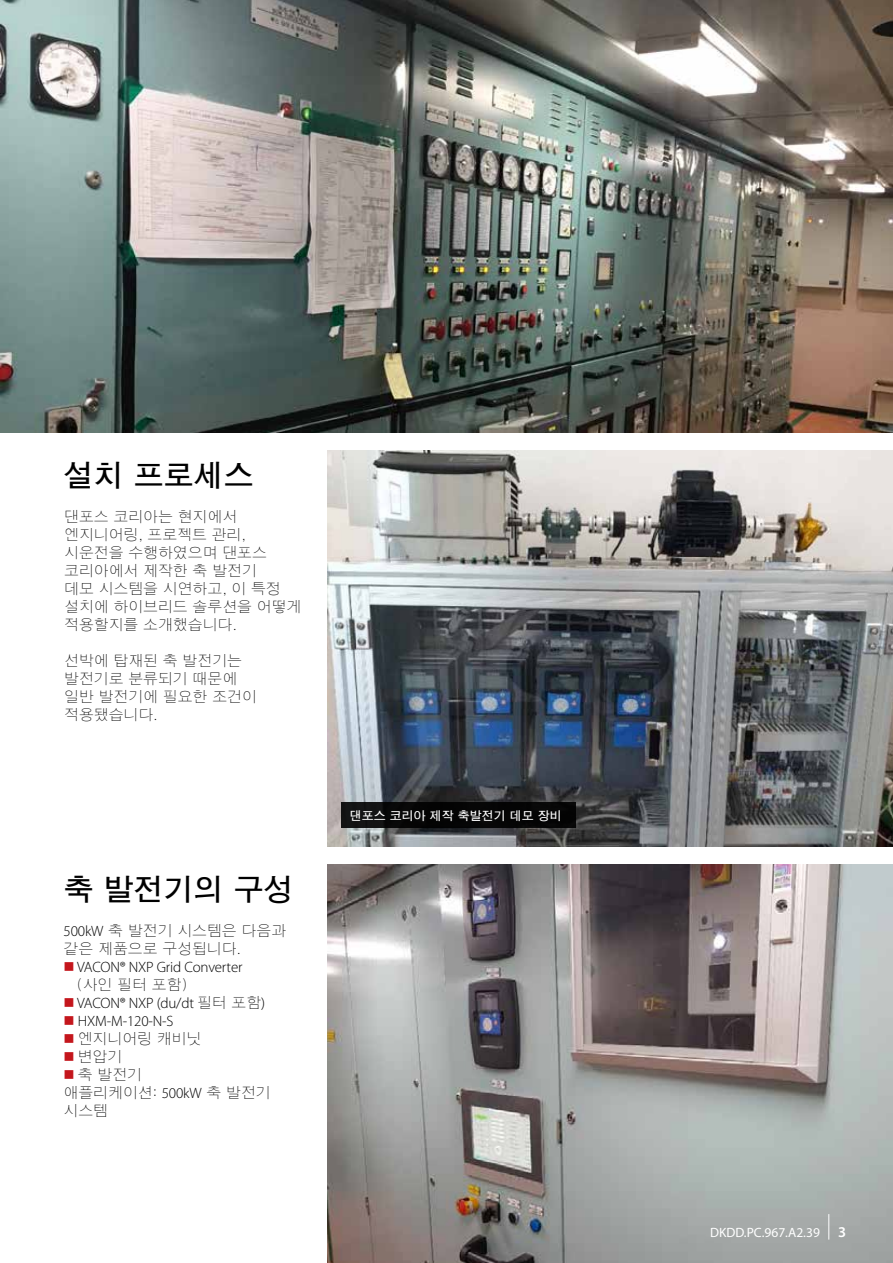
<style>
.page{position:relative;width:893px;height:1263px;background:#fff}
.page>*{position:absolute;margin:0;border:0;box-sizing:border-box;transform-origin:0 0}
.t1{font:700 30px "HY Go Thic";color:#000}
.t2{font:300 15px/18px "HY Go Thic";letter-spacing:-.01em;color:#000}
.t3{font:300 15px "Myriad Pro";letter-spacing:-.01em;color:#000}
.t4{font:13.5px "Myriad Pro";color:#fff}
.t5{font:700 12px "HY Go Thic";color:#fff}
.s1{font-family:"Myriad Pro"}
.s2{color:#c4161c}
.s3{font-family:"HY Go Thic"}
.s4{font-weight:600;font-size:15px}
</style>
<div class="page">
<img style="left:327px;top:450px;width:566px;height:396px">
<img style="left:327px;top:864px;width:566px;height:399px">
<img style="left:0;top:0;width:893px;height:432px">
<div style="left:341px;top:802px;width:235px;height:26px;background:linear-gradient(to right,#0e0e0f,#020101)"></div>
<svg style="left:828px;top:1214px;width:1px;height:25px"></svg>
<h1 class="t1" style="left:64px;top:460px;width:191px">설치 프로세스</h1>
<p class="t2" style="left:64px;top:508px;width:239px">댄포스 코리아는 현지에서 엔지니어링, 프로젝트 관리, 시운전을 수행하였으며 댄포스 코리아에서 제작한 축 발전기<br>데모 시스템을 시연하고, 이 특정 설치에 하이브리드 솔루션을 어떻게 적용할지를 소개했습니다.</p>
<p class="t2" style="left:64px;top:652px;width:194px">선박에 탑재된 축 발전기는 발전기로 분류되기 때문에 일반 발전기에 필요한 조건이 적용됐습니다.</p>
<h1 class="t1" style="left:64px;top:874px;width:231px">축 발전기의 구성</h1>
<p class="t2" style="left:64px;top:922px;width:224px"><span class="s1">500kW</span> 축 발전기 시스템은 다음과 같은 제품으로 구성됩니다.</p>
<p class="t3" style="left:64px;top:959px;width:180px"><span class="s2">■</span> VACON® NXP Grid Converter</p>
<p class="t2" style="left:77px;top:976px;width:111px">(사인 필터 포함)</p>
<p class="t3" style="left:64px;top:995px;width:203px"><span class="s2">■</span> VACON® NXP (du/dt <span class="s3">필터 포함</span>)</p>
<p class="t3" style="left:64px;top:1013px;width:111px"><span class="s2">■</span> HXM-M-120-N-S</p>
<p class="t2" style="left:64px;top:1030px;width:139px"><span class="s2">■</span> 엔지니어링 캐비닛</p>
<p class="t2" style="left:64px;top:1048px;width:60px"><span class="s2">■</span> 변압기</p>
<p class="t2" style="left:64px;top:1066px;width:209px"><span class="s2">■</span> 축 발전기<br>애플리케이션: <span class="s1">500kW</span> 축 발전기 시스템</p>
<p class="t5" style="left:350px;top:809px;width:213px">댄포스 코리아 제작 축발전기 데모 장비</p>
<p class="t4" style="left:710px;top:1225px;width:137px">DKDD.PC.967.A2.39 <span class="s4">3</span></p>
</div>
